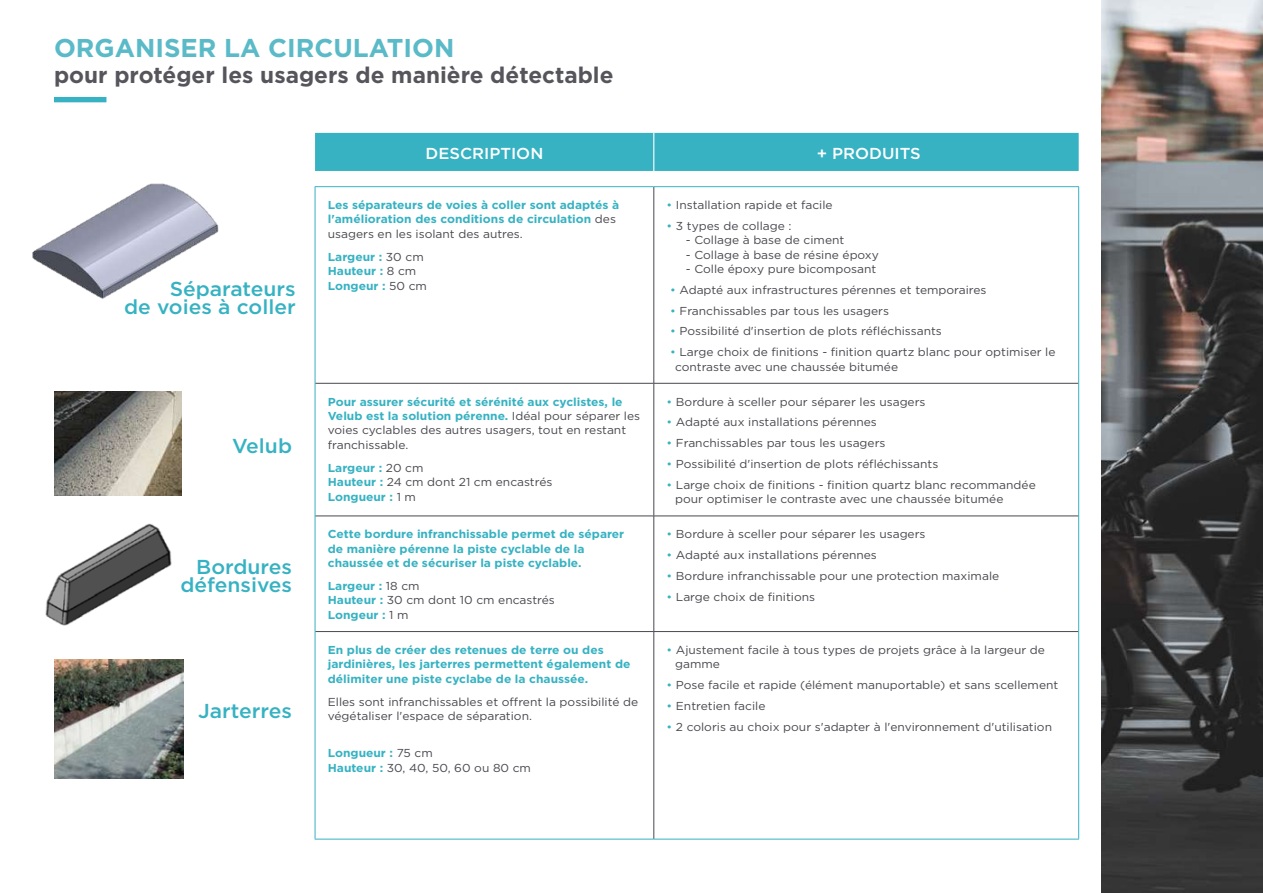
<style>
.page{position:relative;width:1263px;height:893px;background:#fff}
.page>*{position:absolute;margin:0;border:0;box-sizing:border-box;transform-origin:0 0}
.t1{font:700 25.8px "Gotham";color:#5abac8}
.t2{font:700 22.5px "Gotham";color:#57555c}
.t3{font:500 20.1px/18px "Gotham";color:#36b2c2;text-align:right;scale:1.04 1}
.t4{font:500 15.9px "Gotham";color:#fff;scale:1.04 1}
.t5{font:11.55px/14.4px "Gotham";color:#48484f;scale:1.04 1}
.t6{font:700 11.55px/14.4px "Gotham";color:#36b2c2;scale:1.04 1}
.s1{font-weight:400;color:#48484f}
.s2{font-weight:700;color:#36b2c2}
.s3{color:#36b2c2}
</style>
<div class="page">
<div style="left:315px;top:133px;width:764px;height:38px;background:#36b2c2"></div>
<hr style="left:653px;top:133px;width:1px;height:38px;background:#fff">
<hr style="left:315px;top:186px;width:339px;height:1px;background:#36b2c2">
<hr style="left:315px;top:187px;width:1px;height:196px;background:#36b2c2">
<hr style="left:654px;top:186px;width:425px;height:1px;background:#36b2c2">
<hr style="left:1078px;top:187px;width:1px;height:196px;background:#36b2c2">
<hr style="left:315px;top:383px;width:1px;height:133px;background:#36b2c2">
<hr style="left:1078px;top:383px;width:1px;height:133px;background:#36b2c2">
<hr style="left:315px;top:516px;width:1px;height:115px;background:#36b2c2">
<hr style="left:1078px;top:516px;width:1px;height:115px;background:#36b2c2">
<hr style="left:315px;top:631px;width:1px;height:208px;background:#36b2c2">
<hr style="left:1078px;top:631px;width:1px;height:208px;background:#36b2c2">
<hr style="left:315px;top:839px;width:339px;height:1px;background:#36b2c2">
<hr style="left:654px;top:839px;width:425px;height:1px;background:#36b2c2">
<hr style="left:653px;top:187px;width:1px;height:196px;background:#48484f">
<hr style="left:315px;top:383px;width:339px;height:1px;background:#48484f">
<hr style="left:654px;top:383px;width:424px;height:1px;background:#48484f">
<hr style="left:653px;top:383px;width:1px;height:133px;background:#48484f">
<hr style="left:315px;top:516px;width:339px;height:1px;background:#48484f">
<hr style="left:654px;top:516px;width:424px;height:1px;background:#48484f">
<hr style="left:653px;top:516px;width:1px;height:115px;background:#48484f">
<hr style="left:315px;top:631px;width:339px;height:1px;background:#48484f">
<hr style="left:654px;top:631px;width:424px;height:1px;background:#48484f">
<hr style="left:653px;top:632px;width:1px;height:207px;background:#48484f">
<img style="left:33px;top:183px;width:186px;height:116px">
<img style="left:54px;top:391px;width:128px;height:104px">
<img style="left:45px;top:523px;width:127px;height:102px">
<div style="left:54px;top:97px;width:52px;height:5px;background:#36b2c2"></div>
<img style="left:54px;top:659px;width:130px;height:119px">
<img style="left:1101px;top:0;width:162px;height:893px">
<h1 class="t1" style="left:54px;top:30px;width:402px">ORGANISER LA CIRCULATION</h1>
<h2 class="t2" style="left:54px;top:60px;width:561px">pour protéger les usagers de manière détectable</h2>
<h3 class="t3" style="left:124px;top:280px;width:167px">Séparateurs<br>de voies à coller</h3>
<h3 class="t3" style="left:232px;top:436px;width:59px">Velub</h3>
<h3 class="t3" style="left:180px;top:557px;width:109px">Bordures défensives</h3>
<h3 class="t3" style="left:198px;top:702px;width:92px">Jarterres</h3>
<h3 class="t4" style="left:425px;top:142px;width:115px">DESCRIPTION</h3>
<h3 class="t4" style="left:817px;top:142px;width:102px">+ PRODUITS</h3>
<p class="t6" style="left:328px;top:198px;width:282px">Les séparateurs de voies à coller sont adaptés à l'amélioration des conditions de circulation <span class="s1">des usagers en les isolant des autres.</span></p>
<p class="t6" style="left:328px;top:249px;width:97px">Largeur : <span class="s1">30 cm<br></span>Hauteur : <span class="s1">8 cm<br></span>Longeur : <span class="s1">50 cm</span></p>
<p class="t5" style="left:328px;top:394px;width:302px"><span class="s2">Pour assurer sécurité et sérénité aux cyclistes, le Velub est la solution pérenne.</span> Idéal pour séparer les voies cyclables des autres usagers, tout en restant franchissable.</p>
<p class="t5" style="left:328px;top:460px;width:218px"><span class="s2">Largeur :</span> 20 cm<br><span class="s2">Hauteur :</span> 24 cm dont 21 cm encastrés<br><span class="s2">Longueur :</span> 1 m</p>
<p class="t6" style="left:328px;top:527px;width:287px">Cette bordure infranchissable permet de séparer de manière pérenne la piste cyclable de la chaussée et de sécuriser la piste cyclable.</p>
<p class="t5" style="left:328px;top:578px;width:220px"><span class="s2">Largeur :</span> 18 cm<br><span class="s2">Hauteur :</span> 30 cm dont 10 cm encastrés<br><span class="s2">Longeur :</span> 1 m</p>
<p class="t6" style="left:328px;top:643px;width:292px">En plus de créer des retenues de terre ou des jardinières, les jarterres permettent également de délimiter une piste cyclabe de la chaussée.</p>
<p class="t5" style="left:328px;top:694px;width:300px">Elles sont infranchissables et offrent la possibilité de végétaliser l'espace de séparation.</p>
<p class="t5" style="left:328px;top:746px;width:197px"><span class="s2">Longueur :</span> 75 cm<br><span class="s2">Hauteur :</span> 30, 40, 50, 60 ou 80 cm</p>
<p class="t5" style="left:667px;top:197px;width:161px"><span class="s3">•</span> Installation rapide et facile</p>
<p class="t5" style="left:667px;top:218px;width:122px"><span class="s3">•</span> 3 types de collage :</p>
<p class="t5" style="left:686px;top:233px;width:154px">- Collage à base de ciment</p>
<p class="t5" style="left:686px;top:247px;width:187px">- Collage à base de résine époxy</p>
<p class="t5" style="left:686px;top:261px;width:185px">- Colle époxy pure bicomposant</p>
<p class="t5" style="left:670px;top:282px;width:306px"><span class="s3">•</span> Adapté aux infrastructures pérennes et temporaires</p>
<p class="t5" style="left:670px;top:303px;width:212px"><span class="s3">•</span> Franchissables par tous les usagers</p>
<p class="t5" style="left:670px;top:324px;width:263px"><span class="s3">•</span> Possibilité d'insertion de plots réfléchissants</p>
<p class="t5" style="left:675px;top:345px;width:367px;text-indent:-5px"><span class="s3">•</span> Large choix de finitions - finition quartz blanc pour optimiser le contraste avec une chaussée bitumée</p>
<p class="t5" style="left:667px;top:394px;width:251px"><span class="s3">•</span> Bordure à sceller pour séparer les usagers</p>
<p class="t5" style="left:667px;top:415px;width:204px"><span class="s3">•</span> Adapté aux installations pérennes</p>
<p class="t5" style="left:667px;top:436px;width:212px"><span class="s3">•</span> Franchissables par tous les usagers</p>
<p class="t5" style="left:667px;top:456px;width:263px"><span class="s3">•</span> Possibilité d'insertion de plots réfléchissants</p>
<p class="t5" style="left:675px;top:477px;width:348px;text-indent:-9px"><span class="s3">•</span> Large choix de finitions - finition quartz blanc recommandée pour optimiser le contraste avec une chaussée bitumée</p>
<p class="t5" style="left:667px;top:527px;width:251px"><span class="s3">•</span> Bordure à sceller pour séparer les usagers</p>
<p class="t5" style="left:667px;top:547px;width:204px"><span class="s3">•</span> Adapté aux installations pérennes</p>
<p class="t5" style="left:667px;top:568px;width:321px"><span class="s3">•</span> Bordure infranchissable pour une protection maximale</p>
<p class="t5" style="left:667px;top:589px;width:144px"><span class="s3">•</span> Large choix de finitions</p>
<p class="t5" style="left:675px;top:642px;width:357px;text-indent:-9px"><span class="s3">•</span> Ajustement facile à tous types de projets grâce à la largeur de gamme</p>
<p class="t5" style="left:667px;top:678px;width:378px"><span class="s3">•</span> Pose facile et rapide (élément manuportable) et sans scellement</p>
<p class="t5" style="left:667px;top:698px;width:97px"><span class="s3">•</span> Entretien facile</p>
<p class="t5" style="left:667px;top:719px;width:372px"><span class="s3">•</span> 2 coloris au choix pour s'adapter à l'environnement d'utilisation</p>
</div>
